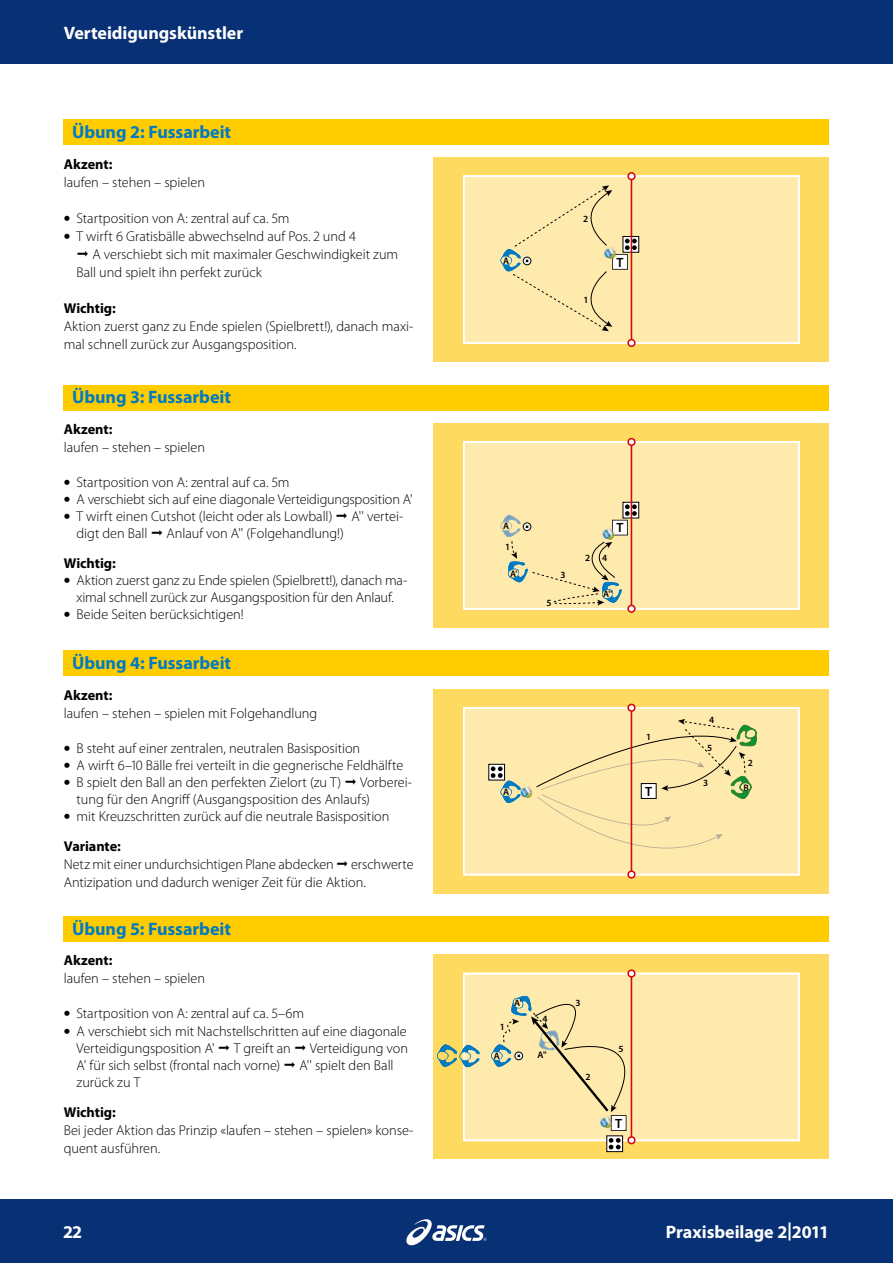
<style>
.page{position:relative;width:893px;height:1263px;background:#fff}
.page>*{position:absolute;margin:0;border:0;box-sizing:border-box;transform-origin:0 0}
.t1{font:700 18px "Myriad Pro";letter-spacing:-.005em;color:#007ac2}
.t2{font:700 18px "Myriad Pro";letter-spacing:-.005em;color:#fff}
.t3{font:300 14.25px/17.1px "Myriad Pro";letter-spacing:-.005em;color:#000}
.t4{font:700 14.25px "Myriad Pro";letter-spacing:-.005em;color:#000}
.t5{font:600 13.35px "Myriad Pro";color:#000}
.t6{font:600 9.45px "Myriad Pro";color:#000}
.s1{font-weight:900;font-size:18px}
.s2{font-weight:700}
</style>
<div class="page">
<div style="left:0;top:0;width:893px;height:64px;background:#083074"></div>
<div style="left:0;top:1199px;width:893px;height:64px;background:#083074"></div>
<svg style="left:406px;top:1219px;width:81px;height:26px"></svg>
<div style="left:434px;top:423px;width:395px;height:205px;background:#ffda61"></div>
<div style="left:463px;top:441px;width:337px;height:169px;background:#ffeaad"></div>
<svg style="left:623px;top:502px;width:16px;height:16px"></svg>
<svg style="left:496px;top:504px;width:141px;height:104px;background:#efdea9"></svg>
<hr style="left:631px;top:443px;width:1px;height:164px;background:#d40a11">
<div style="left:628px;top:439px;width:7px;height:6px;background:#fff;border-radius:50%"></div>
<div style="left:627px;top:438px;width:9px;height:8px;border:2px solid #d40a11;border-radius:50%"></div>
<div style="left:628px;top:605px;width:7px;height:7px;background:#fff;border-radius:50%"></div>
<div style="left:627px;top:605px;width:9px;height:8px;border:2px solid #d40a11;border-radius:50%"></div>
<div style="left:64px;top:385px;width:765px;height:25px;background:#fc0"></div>
<div style="left:434px;top:689px;width:395px;height:204px;background:#ffda61"></div>
<svg style="left:463px;top:707px;width:337px;height:168px;background:#feeab2"></svg>
<svg style="left:488px;top:764px;width:17px;height:16px"></svg>
<img style="left:521px;top:784px;width:13px;height:15px">
<svg style="left:491px;top:766px;width:30px;height:37px"></svg>
<svg style="left:536px;top:719px;width:221px;height:129px;background:#f5e2a7"></svg>
<hr style="left:631px;top:708px;width:1px;height:165px;background:#d40a11">
<div style="left:628px;top:704px;width:7px;height:7px;background:#fff;border-radius:50%"></div>
<div style="left:627px;top:704px;width:9px;height:8px;border:2px solid #d40a11;border-radius:50%"></div>
<div style="left:628px;top:871px;width:7px;height:7px;background:#fff;border-radius:50%"></div>
<div style="left:627px;top:870px;width:9px;height:9px;border:2px solid #d40a11;border-radius:50%"></div>
<div style="left:64px;top:651px;width:765px;height:25px;background:#fc0"></div>
<div style="left:434px;top:955px;width:395px;height:204px;background:#ffda61"></div>
<div style="left:463px;top:973px;width:337px;height:168px;background:#ffeaad"></div>
<svg style="left:606px;top:1135px;width:17px;height:17px"></svg>
<svg style="left:609px;top:1138px;width:12px;height:11px"></svg>
<svg style="left:437px;top:1044px;width:43px;height:23px"></svg>
<svg style="left:491px;top:976px;width:165px;height:155px;background:#f3e1a9"></svg>
<hr style="left:631px;top:974px;width:1px;height:165px;background:#d40a11">
<div style="left:628px;top:970px;width:7px;height:7px;background:#fff;border-radius:50%"></div>
<div style="left:627px;top:969px;width:9px;height:9px;border:2px solid #d40a11;border-radius:50%"></div>
<div style="left:628px;top:1137px;width:7px;height:6px;background:#fff;border-radius:50%"></div>
<div style="left:627px;top:1136px;width:9px;height:8px;border:2px solid #d40a11;border-radius:50%"></div>
<div style="left:64px;top:916px;width:765px;height:26px;background:#fc0"></div>
<div style="left:434px;top:157px;width:395px;height:205px;background:#ffda61"></div>
<div style="left:463px;top:175px;width:337px;height:169px;background:#ffeaad"></div>
<svg style="left:637px;top:236px;width:2px;height:17px"></svg>
<svg style="left:500px;top:185px;width:137px;height:146px;background:#f6e3aa"></svg>
<hr style="left:631px;top:177px;width:1px;height:165px;background:#d40a11">
<div style="left:628px;top:173px;width:7px;height:6px;background:#fff;border-radius:50%"></div>
<div style="left:627px;top:172px;width:9px;height:8px;border:2px solid #d40a11;border-radius:50%"></div>
<div style="left:628px;top:340px;width:7px;height:6px;background:#fff;border-radius:50%"></div>
<div style="left:627px;top:339px;width:9px;height:8px;border:2px solid #d40a11;border-radius:50%"></div>
<div style="left:64px;top:119px;width:765px;height:26px;background:#fc0"></div>
<p class="t2" style="left:64px;top:21px;width:181px">Verteidigungskünstler</p>
<p class="t1" style="left:72px;top:120px;width:160px">Übung 2: Fussarbeit</p>
<p class="t4" style="left:64px;top:155px;width:50px">Akzent:</p>
<p class="t3" style="left:64px;top:174px;width:143px">laufen – stehen – spielen</p>
<p class="t3" style="left:64px;top:210px;width:227px"><span class="s1">•</span> Startposition von A: zentral auf ca. 5m</p>
<p class="t3" style="left:64px;top:228px;width:293px"><span class="s1">•</span> T wirft 6 Gratisbälle abwechselnd auf Pos. 2 und 4</p>
<p class="t3" style="left:92px;top:246px;width:307px">A verschiebt sich mit maximaler Geschwindigkeit zum</p>
<p class="t3" style="left:77px;top:264px;width:187px">Ball und spielt ihn perfekt zurück</p>
<p class="t4" style="left:64px;top:299px;width:54px">Wichtig:</p>
<p class="t3" style="left:64px;top:317px;width:351px;line-height:18px">Aktion zuerst ganz zu Ende spielen (Spielbrett!), danach maxi&shy;mal schnell zurück zur Ausgangsposition.</p>
<p class="t1" style="left:72px;top:386px;width:160px">Übung 3: Fussarbeit</p>
<p class="t4" style="left:64px;top:420px;width:50px">Akzent:</p>
<p class="t3" style="left:64px;top:438px;width:143px">laufen – stehen – spielen</p>
<p class="t3" style="left:64px;top:473px;width:227px"><span class="s1">•</span> Startposition von A: zentral auf ca. 5m</p>
<p class="t3" style="left:64px;top:491px;width:350px"><span class="s1">•</span> A verschiebt sich auf eine diagonale Verteidigungsposition A'</p>
<p class="t3" style="left:64px;top:508px;width:270px"><span class="s1">•</span> T wirft einen Cutshot (leicht oder als Lowball)</p>
<p class="t3" style="left:351px;top:508px;width:54px">A'' vertei-</p>
<p class="t3" style="left:77px;top:525px;width:73px">digt den Ball</p>
<p class="t3" style="left:167px;top:525px;width:179px">Anlauf von A'' (Folgehandlung!)</p>
<p class="t4" style="left:64px;top:554px;width:54px">Wichtig:</p>
<p class="t3" style="left:64px;top:572px;width:345px;text-align:center"><span class="s1">•</span> Aktion zuerst ganz zu Ende spielen (Spielbrett!), danach ma&shy;ximal schnell zurück zur Ausgangsposition für den Anlauf.</p>
<p class="t3" style="left:64px;top:606px;width:181px"><span class="s1">•</span> Beide Seiten berücksichtigen!</p>
<p class="t1" style="left:72px;top:651px;width:160px">Übung 4: Fussarbeit</p>
<p class="t4" style="left:64px;top:685px;width:50px">Akzent:</p>
<p class="t3" style="left:64px;top:704px;width:255px">laufen – stehen – spielen mit Folgehandlung</p>
<p class="t3" style="left:64px;top:739px;width:298px"><span class="s1">•</span> B steht auf einer zentralen, neutralen Basisposition</p>
<p class="t3" style="left:64px;top:756px;width:341px"><span class="s1">•</span> A wirft 6–10 Bälle frei verteilt in die gegnerische Feldhälfte</p>
<p class="t3" style="left:64px;top:773px;width:279px"><span class="s1">•</span> B spielt den Ball an den perfekten Zielort (zu T)</p>
<p class="t3" style="left:77px;top:773px;width:337px;text-indent:284px">Vorberei&shy;tung für den Angriff (Ausgangsposition des Anlaufs)</p>
<p class="t3" style="left:64px;top:801px;width:327px;line-height:29.8px"><span class="s1">•</span> mit Kreuzschritten zurück auf die neutrale Basisposition<br><span class="s2">Variante:</span></p>
<p class="t3" style="left:64px;top:855px;width:351px;line-height:18px">Netz mit einer undurchsichtigen Plane abdecken erschwerte<br>Antizipation und dadurch weniger Zeit für die Aktion.</p>
<p class="t1" style="left:72px;top:917px;width:160px">Übung 5: Fussarbeit</p>
<p class="t4" style="left:64px;top:951px;width:50px">Akzent:</p>
<p class="t3" style="left:64px;top:970px;width:143px">laufen – stehen – spielen</p>
<p class="t3" style="left:64px;top:1005px;width:242px"><span class="s1">•</span> Startposition von A: zentral auf ca. 5–6m</p>
<p class="t3" style="left:77px;top:1022px;width:332px;text-indent:-13px"><span class="s1">•</span> A verschiebt sich mit Nachstellschritten auf eine diagonale<br>Verteidigungsposition A'</p>
<p class="t3" style="left:234px;top:1039px;width:59px">T greift an</p>
<p class="t3" style="left:310px;top:1039px;width:100px">Verteidigung von</p>
<p class="t3" style="left:77px;top:1056px;width:205px">A' für sich selbst (frontal nach vorne)</p>
<p class="t3" style="left:299px;top:1056px;width:96px">A'' spielt den Ball</p>
<p class="t3" style="left:77px;top:1073px;width:65px">zurück zu T</p>
<p class="t4" style="left:64px;top:1103px;width:54px">Wichtig:</p>
<p class="t3" style="left:64px;top:1121px;width:351px;line-height:18px">Bei jeder Aktion das Prinzip «laufen – stehen – spielen» konse&shy;quent ausführen.</p>
<p class="t6" style="left:503px;top:254px;width:8px">A</p>
<p class="t6" style="left:583px;top:213px;width:7px">2</p>
<p class="t6" style="left:584px;top:294px;width:7px">1</p>
<p class="t5" style="left:616px;top:254px;width:9px">T</p>
<p class="t6" style="left:503px;top:520px;width:8px">A</p>
<p class="t5" style="left:616px;top:519px;width:9px">T</p>
<p class="t6" style="left:505px;top:541px;width:7px">1</p>
<p class="t6" style="left:585px;top:552px;width:7px">2</p>
<p class="t6" style="left:602px;top:552px;width:7px">4</p>
<p class="t6" style="left:510px;top:568px;width:9px">A'</p>
<p class="t6" style="left:560px;top:569px;width:7px">3</p>
<p class="t6" style="left:603px;top:588px;width:11px">A''</p>
<p class="t6" style="left:546px;top:596px;width:7px">5</p>
<p class="t6" style="left:646px;top:730px;width:7px">1</p>
<p class="t6" style="left:709px;top:714px;width:7px">4</p>
<p class="t6" style="left:707px;top:742px;width:7px">5</p>
<p class="t6" style="left:748px;top:757px;width:7px">2</p>
<p class="t6" style="left:503px;top:786px;width:8px">A</p>
<p class="t5" style="left:645px;top:783px;width:9px">T</p>
<p class="t6" style="left:703px;top:777px;width:7px">3</p>
<p class="t6" style="left:743px;top:781px;width:7px">B</p>
<p class="t6" style="left:500px;top:1021px;width:7px">1</p>
<p class="t6" style="left:494px;top:1050px;width:8px">A</p>
<p class="t6" style="left:514px;top:997px;width:9px">A'</p>
<p class="t6" style="left:543px;top:1012px;width:7px">4</p>
<p class="t6" style="left:537px;top:1048px;width:11px">A''</p>
<p class="t6" style="left:575px;top:997px;width:7px">3</p>
<p class="t6" style="left:586px;top:1071px;width:7px">2</p>
<p class="t6" style="left:618px;top:1043px;width:7px">5</p>
<p class="t5" style="left:615px;top:1115px;width:9px">T</p>
<p class="t2" style="left:64px;top:1220px;width:19px">22</p>
<p class="t2" style="left:666px;top:1220px;width:165px">Praxisbeilage 2|2011</p>
</div>
